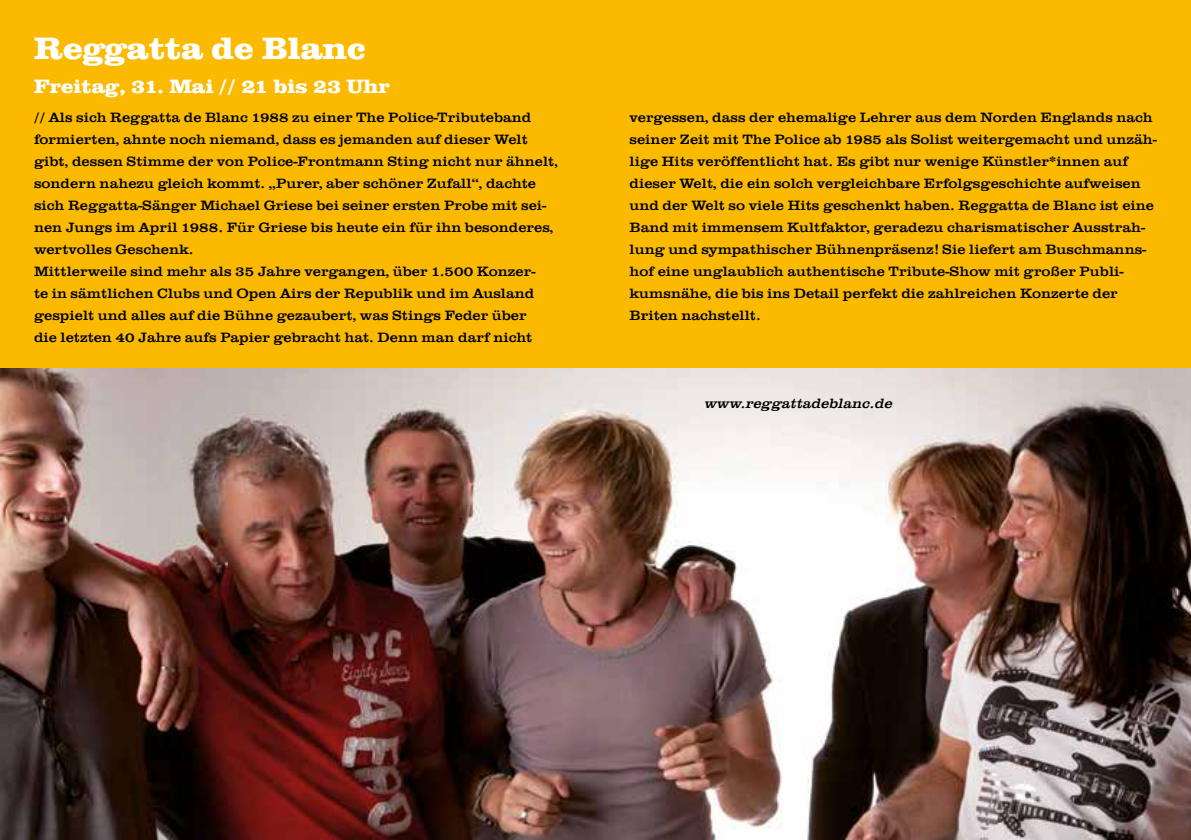
<style>
.page{position:relative;width:1191px;height:840px;background:#fff}
.page>*{position:absolute;margin:0;border:0;box-sizing:border-box;transform-origin:0 0}
.t1{font:32px "URW Clarendon T Extr Bold Extr Wide";color:#fff}
.t2{font:20px "URW Clarendon T Extr Bold Extr Wide";color:#fff}
.t3{font:14px/22px "URW Clarendon T Regu Extr Wide";color:#000}
.t4{font:14px "URW Clarendon T Regu Extr Wide Obli";color:#000}
</style>
<div class="page">
<div style="left:0;top:0;width:1191px;height:370px;background:#fbba00"></div>
<img style="left:0;top:369px;width:1191px;height:470px">
<h1 class="t1" style="left:34px;top:29px;width:333px">Reggatta de Blanc</h1>
<h2 class="t2" style="left:34px;top:74px;width:357px">Freitag, 31. Mai // 21 bis 23 Uhr</h2>
<p class="t3" style="left:34px;top:106px;width:525px">// Als sich Reggatta de Blanc 1988 zu einer The Police-Tributeband formierten, ahnte noch niemand, dass es jemanden auf dieser Welt gibt, dessen Stimme der von Police-Frontmann Sting nicht nur ähnelt, sondern nahezu gleich kommt. „Purer, aber schöner Zufall“, dachte sich Reggatta-Sänger Michael Griese bei seiner ersten Probe mit sei&shy;nen Jungs im April 1988. Für Griese bis heute ein für ihn besonderes, wertvolles Geschenk.<br>Mittlerweile sind mehr als 35 Jahre vergangen, über 1.500 Konzer-<br>te in sämtlichen Clubs und Open Airs der Republik und im Ausland gespielt und alles auf die Bühne gezaubert, was Stings Feder über<br>die letzten 40 Jahre aufs Papier gebracht hat. Denn man darf nicht</p>
<p class="t3" style="left:629px;top:106px;width:529px">vergessen, dass der ehemalige Lehrer aus dem Norden Englands nach seiner Zeit mit The Police ab 1985 als Solist weitergemacht und unzäh&shy;lige Hits veröffentlicht hat. Es gibt nur wenige Künstler*innen auf dieser Welt, die ein solch vergleichbare Erfolgsgeschichte aufweisen und der Welt so viele Hits geschenkt haben. Reggatta de Blanc ist eine Band mit immensem Kultfaktor, geradezu charismatischer Ausstrah&shy;lung und sympathischer Bühnenpräsenz! Sie liefert am Buschmanns&shy;hof eine unglaublich authentische Tribute-Show mit großer Publi&shy;kumsnähe, die bis ins Detail perfekt die zahlreichen Konzerte der Briten nachstellt.</p>
<p class="t4" style="left:704px;top:395px;width:190px">www.reggattadeblanc.de</p>
</div>
